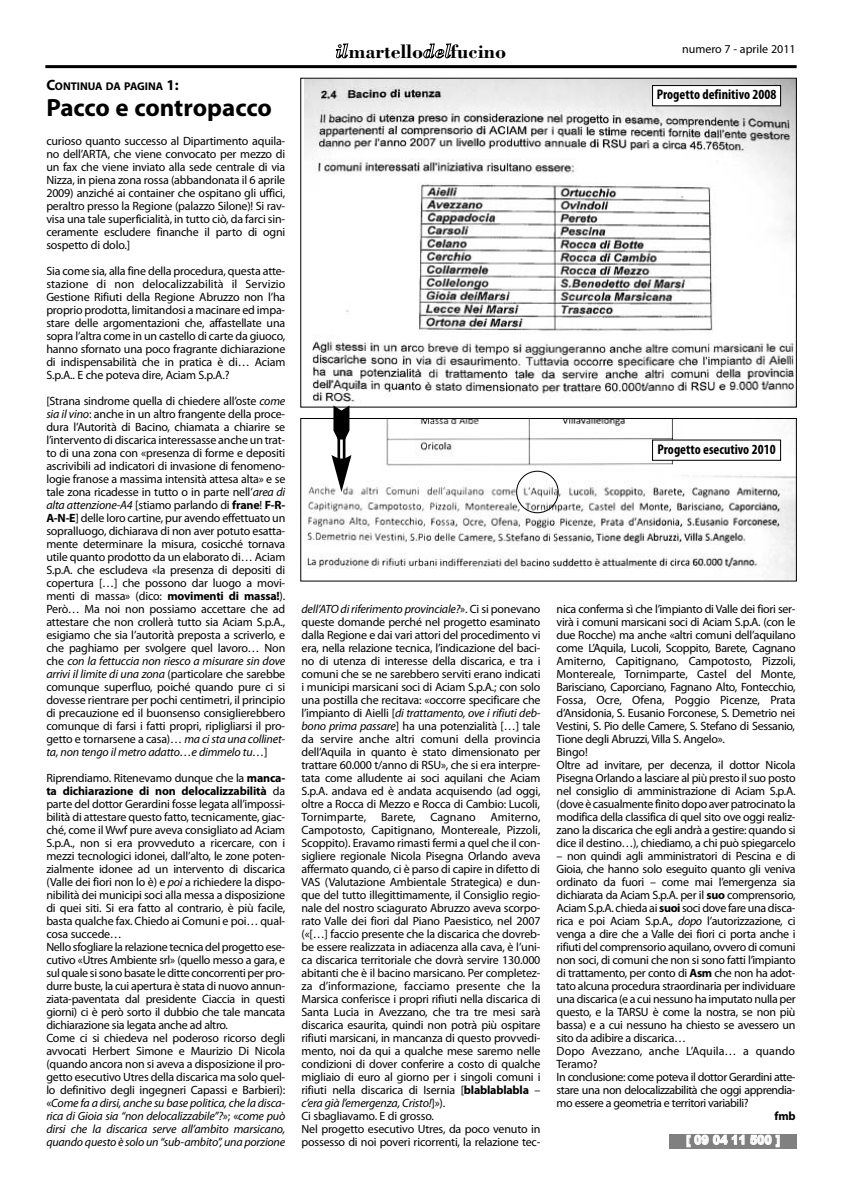
<style>
.page{position:relative;width:842px;height:1191px;background:#fff}
.page>*{position:absolute;margin:0;border:0;box-sizing:border-box;transform-origin:0 0}
.t1{font:700 25px "Myriad Pro";letter-spacing:-.005em;color:#000}
.t2{font:700 20px "Bodoni Std";color:#000}
.t3{font:700 condensed 14px "Myriad Pro";color:#000}
.t4{font:900 12.5px "Arial";color:#fff;scale:.87 1}
.t5{font:12px/13px "Myriad Pro";letter-spacing:-.015em;color:#000}
.t6{font:700 12px "Myriad Pro";color:#000}
.t7{font:700 11.2px "Myriad Pro";color:#000}
.s1{font-size:15px}
.s2{font-style:italic}
.s3{font-weight:700}
.s4{font-style:italic;color:#fff}
</style>
<div class="page">
<hr style="left:45px;top:65px;width:752px;height:3px;background:#000">
<img style="left:304px;top:80px;width:491px;height:325px">
<img style="left:305px;top:420px;width:490px;height:159px">
<div style="left:300px;top:418px;width:497px;height:163px;border:1px solid #000"></div>
<div style="left:653px;top:86px;width:127px;height:19px;background:#fff"></div>
<div style="left:652px;top:85px;width:129px;height:21px;border:1px solid #000"></div>
<div style="left:653px;top:440px;width:127px;height:20px;background:#fff"></div>
<div style="left:652px;top:439px;width:129px;height:22px;border:1px solid #000"></div>
<hr style="left:343px;top:435px;width:2px;height:27px;background:#000">
<hr style="left:337px;top:435px;width:3px;height:27px;background:#000">
<svg style="left:333px;top:405px;width:16px;height:34px"></svg>
<svg style="left:331px;top:455px;width:20px;height:37px"></svg>
<div style="left:669px;top:1134px;width:128px;height:14px;background:#808080"></div>
<svg style="left:516px;top:471px;width:43px;height:42px"></svg>
<p class="t7" style="left:46px;top:82px;width:134px"><span class="s1">C</span>ONTINUA DA PAGINA <span class="s1">1:</span></p>
<h1 class="t1" style="left:46px;top:98px;width:227px">Pacco e contropacco</h1>
<p class="t5" style="left:46px;top:135px;width:240px;text-align:justify">curioso quanto successo al Dipartimento aquila&shy;no dell’ARTA, che viene convocato per mezzo di un fax che viene inviato alla sede centrale di via Nizza, in piena zona rossa (abbandonata il 6 aprile 2009) anziché ai container che ospitano gli uffici, peraltro presso la Regione (palazzo Silone)! Si rav&shy;visa una tale superficialità, in tutto ciò, da farci sin&shy;ceramente escludere finanche il parto di ogni sospetto di dolo.]</p>
<p class="t5" style="left:46px;top:265px;width:240px;text-align:justify">Sia come sia, alla fine della procedura, questa atte&shy;stazione di non delocalizzabilità il Servizio Gestione Rifiuti della Regione Abruzzo non l’ha proprio prodotta, limitandosi a macinare ed impa&shy;stare delle argomentazioni che, affastellate una sopra l’altra come in un castello di carte da giuoco, hanno sfornato una poco fragrante dichiarazione di indispensabilità che in pratica è di… Aciam S.p.A.. E che poteva dire, Aciam S.p.A.?</p>
<p class="t5" style="left:46px;top:395px;width:240px;text-align:justify">[Strana sindrome quella di chiedere all’oste <span class="s2">come sia il vino</span>: anche in un altro frangente della proce&shy;dura l’Autorità di Bacino, chiamata a chiarire se l’intervento di discarica interessasse anche un trat&shy;to di una zona con «presenza di forme e depositi ascrivibili ad indicatori di invasione di fenomeno&shy;logie franose a massima intensità attesa alta» e se tale zona ricadesse in tutto o in parte nell’<span class="s2">area di alta attenzione-A4</span> [stiamo parlando di <span class="s3">frane</span>! <span class="s3">F-R-A-N-E</span>] delle loro cartine, pur avendo effettuato un sopralluogo, dichiarava di non aver potuto esatta&shy;mente determinare la misura, cosicché tornava utile quanto prodotto da un elaborato di… Aciam S.p.A. che escludeva «la presenza di depositi di copertura […] che possono dar luogo a movi&shy;menti di massa» (dico: <span class="s3">movimenti di massa!</span>).<br>Però… Ma noi non possiamo accettare che ad attestare che non crollerà tutto sia Aciam S.p.A., esigiamo che sia l’autorità preposta a scriverlo, e che paghiamo per svolgere quel lavoro… Non che <span class="s2">con la fettuccia non riesco a misurare sin dove arrivi il limite di una zona</span> (particolare che sarebbe comunque superfluo, poiché quando pure ci si dovesse rientrare per pochi centimetri, il principio di precauzione ed il buonsenso consiglierebbero comunque di farsi i fatti propri, ripligliarsi il pro&shy;getto e tornarsene a casa)… <span class="s2">ma ci sta una collinet&shy;ta, non tengo il metro adatto…e dimmelo tu…</span>]</p>
<p class="t5" style="left:46px;top:772px;width:240px">Riprendiamo. Ritenevamo dunque che la <span class="s3">manca&shy;ta dichiarazione di non delocalizzabilità</span> da parte del dottor Gerardini fosse legata all’impossi&shy;bilità di attestare questo fatto, tecnicamente, giac&shy;ché, come il Wwf pure aveva consigliato ad Aciam S.p.A., non si era provveduto a ricercare, con i mezzi tecnologici idonei, dall’alto, le zone poten&shy;zialmente idonee ad un intervento di discarica (Valle dei fiori non lo è) e <span class="s2">poi</span> a richiedere la dispo&shy;nibilità dei municipi soci alla messa a disposizione di quei siti. Si era fatto al contrario, è più facile, basta qualche fax. Chiedo ai Comuni e poi… qual&shy;cosa succede…<br>Nello sfogliare la relazione tecnica del progetto ese&shy;cutivo «Utres Ambiente srl» (quello messo a gara, e sul quale si sono basate le ditte concorrenti per pro&shy;durre buste, la cui apertura è stata di nuovo annun&shy;ziata-paventata dal presidente Ciaccia in questi giorni) ci è però sorto il dubbio che tale mancata dichiarazione sia legata anche ad altro.<br>Come ci si chiedeva nel poderoso ricorso degli avvocati Herbert Simone e Maurizio Di Nicola (quando ancora non si aveva a disposizione il pro&shy;getto esecutivo Utres della discarica ma solo quel&shy;lo definitivo degli ingegneri Capassi e Barbieri): «<span class="s2">Come fa a dirsi, anche su base politica, che la disca&shy;rica di Gioia sia “non delocalizzabile”?</span>»; «<span class="s2">come può dirsi che la discarica serve all’ambito marsicano, quando questo è solo un “sub-ambito”, una porzione</span></p>
<h2 class="t2" style="left:336px;top:39px;width:172px"><span class="s4">il</span>martello<span class="s4">del</span>fucino</h2>
<p class="t5" style="left:682px;top:43px;width:115px">numero 7 - aprile 2011</p>
<p class="t3" style="left:657px;top:90px;width:121px">Progetto definitivo 2008</p>
<p class="t3" style="left:657px;top:444px;width:120px">Progetto esecutivo 2010</p>
<p class="t5" style="left:301px;top:603px;width:240px"><span class="s2">dell’ATO di riferimento provinciale?</span>». Ci si ponevano queste domande perché nel progetto esaminato dalla Regione e dai vari attori del procedimento vi era, nella relazione tecnica, l’indicazione del baci&shy;no di utenza di interesse della discarica, e tra i comuni che se ne sarebbero serviti erano indicati i municipi marsicani soci di Aciam S.p.A.; con solo una postilla che recitava: «occorre specificare che l’impianto di Aielli [<span class="s2">di trattamento, ove i rifiuti deb&shy;bono prima passare</span>] ha una potenzialità […] tale da servire anche altri comuni della provincia dell’Aquila in quanto è stato dimensionato per trattare 60.000 t/anno di RSU», che si era interpre&shy;tata come alludente ai soci aquilani che Aciam S.p.A. andava ed è andata acquisendo (ad oggi, oltre a Rocca di Mezzo e Rocca di Cambio: Lucoli, Tornimparte, Barete, Cagnano Amiterno, Campotosto, Capitignano, Montereale, Pizzoli, Scoppito). Eravamo rimasti fermi a quel che il con&shy;sigliere regionale Nicola Pisegna Orlando aveva affermato quando, ci è parso di capire in difetto di VAS (Valutazione Ambientale Strategica) e dun&shy;que del tutto illegittimamente, il Consiglio regio&shy;nale del nostro sciagurato Abruzzo aveva scorpo&shy;rato Valle dei fiori dal Piano Paesistico, nel 2007 («[…] faccio presente che la discarica che dovreb&shy;be essere realizzata in adiacenza alla cava, è l’uni&shy;ca discarica territoriale che dovrà servire 130.000 abitanti che è il bacino marsicano. Per completez&shy;za d’informazione, facciamo presente che la Marsica conferisce i propri rifiuti nella discarica di Santa Lucia in Avezzano, che tra tre mesi sarà discarica esaurita, quindi non potrà più ospitare rifiuti marsicani, in mancanza di questo provvedi&shy;mento, noi da qui a qualche mese saremo nelle condizioni di dover conferire a costo di qualche migliaio di euro al giorno per i singoli comuni i rifiuti nella discarica di Isernia [<span class="s3">blablablabla</span> – <span class="s2">c’era già l’emergenza, Cristo!</span>]»).<br>Ci sbagliavamo. E di grosso.<br>Nel progetto esecutivo Utres, da poco venuto in possesso di noi poveri ricorrenti, la relazione tec-</p>
<p class="t5" style="left:557px;top:603px;width:240px">nica conferma sì che l’impianto di Valle dei fiori ser&shy;virà i comuni marsicani soci di Aciam S.p.A. (con le due Rocche) ma anche «altri comuni dell’aquilano come L’Aquila, Lucoli, Scoppito, Barete, Cagnano Amiterno, Capitignano, Campotosto, Pizzoli, Montereale, Tornimparte, Castel del Monte, Barisciano, Caporciano, Fagnano Alto, Fontecchio, Fossa, Ocre, Ofena, Poggio Picenze, Prata d’Ansidonia, S. Eusanio Forconese, S. Demetrio nei Vestini, S. Pio delle Camere, S. Stefano di Sessanio, Tione degli Abruzzi, Villa S. Angelo».<br>Bingo!<br>Oltre ad invitare, per decenza, il dottor Nicola Pisegna Orlando a lasciare al più presto il suo posto nel consiglio di amministrazione di Aciam S.p.A. (dove è casualmente finito dopo aver patrocinato la modifica della classifica di quel sito ove oggi realiz&shy;zano la discarica che egli andrà a gestire: quando si dice il destino…), chiediamo, a chi può spiegarcelo</p>
<p class="t5" style="left:557px;top:850px;width:240px">– non quindi agli amministratori di Pescina e di Gioia, che hanno solo eseguito quanto gli veniva ordinato da fuori – come mai l’emergenza sia dichiarata da Aciam S.p.A. per il <span class="s3">suo</span> comprensorio, Aciam S.p.A. chieda ai <span class="s3">suoi</span>soci dove fare una disca&shy;rica e poi Aciam S.p.A., <span class="s2">dopo</span> l’autorizzazione, ci venga a dire che a Valle dei fiori ci porta anche i rifiuti del comprensorio aquilano, ovvero di comuni non soci, di comuni che non si sono fatti l’impianto di trattamento, per conto di <span class="s3">Asm</span> che non ha adot&shy;tato alcuna procedura straordinaria per individuare una discarica (e a cui nessuno ha imputato nulla per questo, e la TARSU è come la nostra, se non più bassa) e a cui nessuno ha chiesto se avessero un sito da adibire a discarica…<br>Dopo Avezzano, anche L’Aquila… a quando Teramo?<br>In conclusione: come poteva il dottor Gerardini atte&shy;stare una non delocalizzabilità che oggi apprendia&shy;mo essere a geometria e territori variabili?</p>
<p class="t6" style="left:774px;top:1111px;width:23px">fmb</p>
<p class="t4" style="left:686px;top:1132px;width:109px">[ 09 04 11 500 ]</p>
</div>
